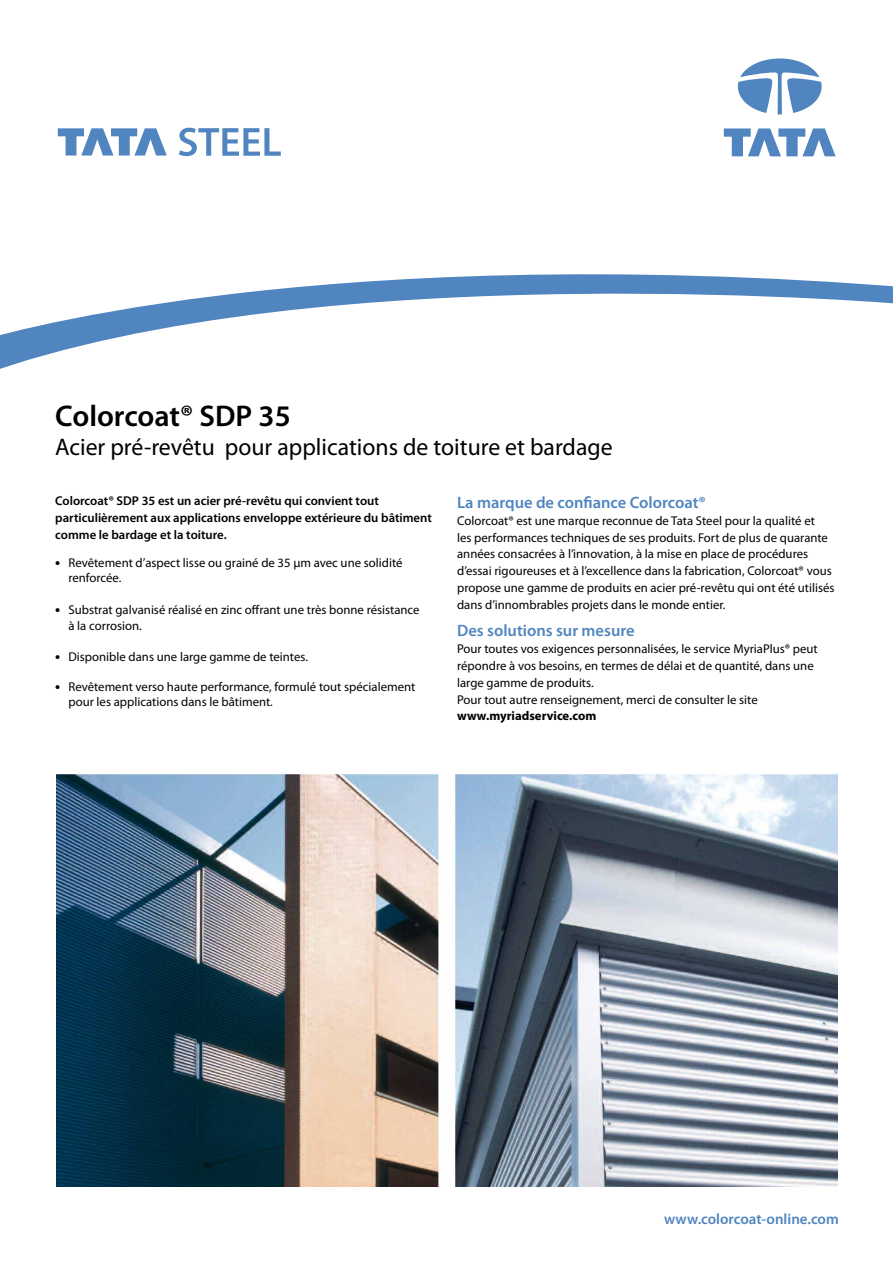
<style>
.page{position:relative;width:893px;height:1263px;background:#fff}
.page>*{position:absolute;margin:0;border:0;box-sizing:border-box;transform-origin:0 0}
.t1{font:600 30px "Myriad Pro";color:#000}
.t2{font:24px "Myriad Pro";color:#000}
.t3{font:600 16.5px "Myriad Pro";color:#5185c0}
.t4{font:600 15px "Myriad Pro";color:#5185c0}
.t5{font:12.75px/17px "Myriad Pro";color:#000}
.t6{font:600 12.75px/17.2px "Myriad Pro";color:#000}
.t7{font:700 12.75px "Myriad Pro";color:#000}
</style>
<div class="page">
<svg style="left:737px;top:58px;width:85px;height:56px"></svg>
<svg style="left:724px;top:128px;width:112px;height:28px"></svg>
<svg style="left:58px;top:128px;width:109px;height:28px"></svg>
<svg style="left:179px;top:128px;width:102px;height:28px"></svg>
<svg style="left:0;top:274px;width:893px;height:95px"></svg>
<img style="left:57px;top:774px;width:781px;height:412px">
<h1 class="t1" style="left:55px;top:397px;width:237px">Colorcoat® SDP 35</h1>
<h2 class="t2" style="left:55px;top:432px;width:559px">Acier pré-revêtu pour applications de toiture et bardage</h2>
<p class="t6" style="left:55px;top:492px;width:378px">Colorcoat® SDP 35 est un acier pré-revêtu qui convient tout particulièrement aux applications enveloppe extérieure du bâtiment comme le bardage et la toiture.</p>
<p class="t5" style="left:68px;top:555px;width:336px;line-height:15px">Revêtement d’aspect lisse ou grainé de 35 µm avec une solidité renforcée.</p>
<p class="t5" style="left:68px;top:601px;width:353px;line-height:16.5px">Substrat galvanisé réalisé en zinc offrant une très bonne résistance à la corrosion.</p>
<p class="t5" style="left:68px;top:648px;width:241px">Disponible dans une large gamme de teintes.</p>
<p class="t5" style="left:68px;top:679px;width:348px;line-height:15px">Revêtement verso haute performance, formulé tout spécialement pour les applications dans le bâtiment.</p>
<p class="t3" style="left:457px;top:492px;width:250px">La marque de confiance Colorcoat®</p>
<p class="t5" style="left:457px;top:512px;width:379px">Colorcoat® est une marque reconnue de Tata Steel pour la qualité et<br>les performances techniques de ses produits. Fort de plus de quarante années consacrées à l’innovation, à la mise en place de procédures d’essai rigoureuses et à l’excellence dans la fabrication, Colorcoat® vous propose une gamme de produits en acier pré-revêtu qui ont été utilisés dans d’innombrables projets dans le monde entier.</p>
<p class="t3" style="left:457px;top:620px;width:179px">Des solutions sur mesure</p>
<p class="t5" style="left:457px;top:640px;width:362px">Pour toutes vos exigences personnalisées, le service MyriaPlus® peut répondre à vos besoins, en termes de délai et de quantité, dans une large gamme de produits.<br>Pour tout autre renseignement, merci de consulter le site</p>
<p class="t7" style="left:457px;top:708px;width:141px">www.myriadservice.com</p>
<p class="t4" style="left:664px;top:1210px;width:176px">www.colorcoat-online.com</p>
</div>
